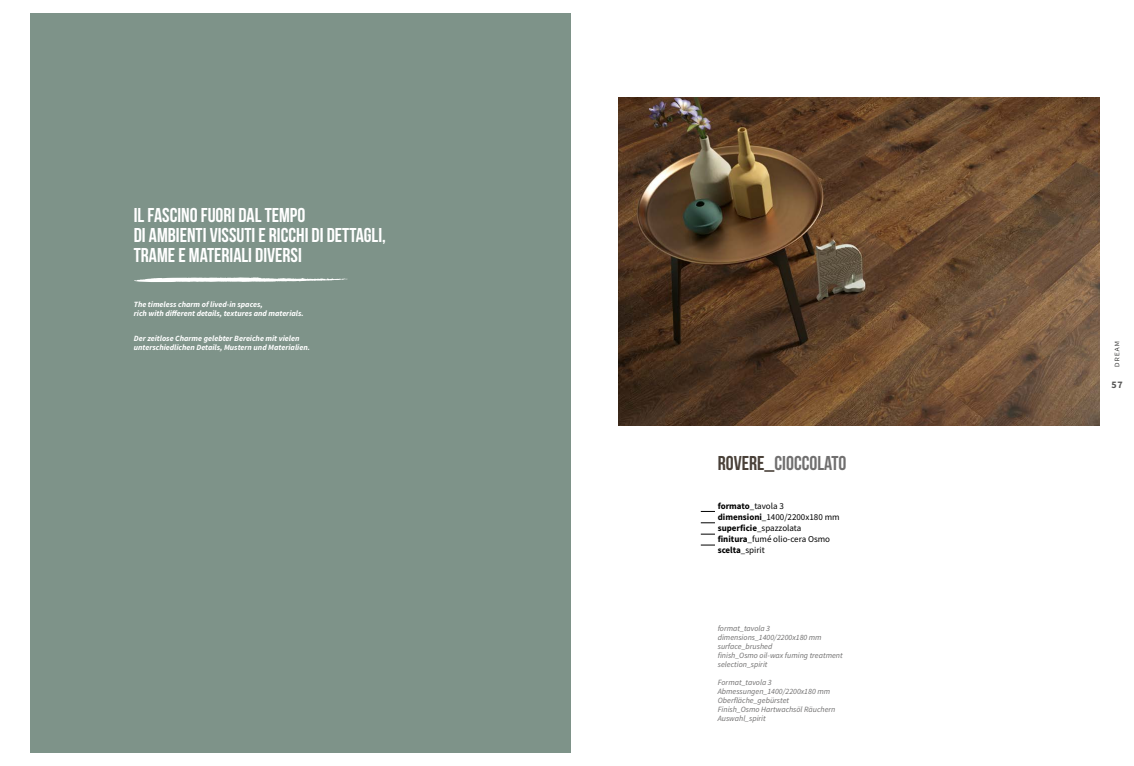
<style>
.page{position:relative;width:1134px;height:766px;background:#fff}
.page>*{position:absolute;margin:0;border:0;box-sizing:border-box;transform-origin:0 0}
.t1{font:20px/20px "Bebas Neue";color:#fff}
.t2{font:20px "Bebas Neue";color:#706f6f}
.t3{font:700 10px "Source Sans Pro";color:#575756}
.t4{font:9px/11px "Source Sans Pro";color:#000}
.t5{font:italic 8px/9px "Source Sans Pro";color:#706f6f}
.t6{font:italic 700 8px/9px "Source Sans Pro";color:#fff}
.s1{color:#494038}
.s2{font-weight:700}
</style>
<div class="page">
<div style="left:30px;top:13px;width:541px;height:739px;background:#7e9389"></div>
<svg style="left:134px;top:277px;width:214px;height:5px"></svg>
<img style="left:618px;top:98px;width:482px;height:327px">
<svg style="left:701px;top:511px;width:14px;height:1px"></svg>
<svg style="left:701px;top:522px;width:14px;height:1px"></svg>
<svg style="left:701px;top:533px;width:14px;height:1px"></svg>
<svg style="left:701px;top:544px;width:14px;height:1px"></svg>
<svg style="left:1115px;top:341px;width:4px;height:25px"></svg>
<h1 class="t1" style="left:134px;top:205px;width:254px">IL FASCINO FUORI DAL TEMPO<br>DI AMBIENTI VISSUTI E RICCHI DI DETTAGLI,<br>TRAME E MATERIALI DIVERSI</h1>
<p class="t6" style="left:134px;top:299px;width:172px">The timeless charm of lived-in spaces,<br>rich with different details, textures and materials.</p>
<p class="t6" style="left:134px;top:333px;width:178px">Der zeitlose Charme gelebter Bereiche mit vielen unterschiedlichen Details, Mustern und Materialien.</p>
<h1 class="t2" style="left:718px;top:452px;width:130px"><span class="s1">ROVERE_</span>CIOCCOLATO</h1>
<p class="t4" style="left:718px;top:500px;width:123px"><span class="s2">formato</span>_tavola 3 <span class="s2">dimensioni</span>_1400/2200x180 mm <span class="s2">superficie</span>_spazzolata <span class="s2">finitura</span>_fumé olio-cera Osmo <span class="s2">scelta</span>_spirit</p>
<p class="t5" style="left:718px;top:623px;width:126px">format_tavola 3 dimensions_1400/2200x180 mm surface_brushed<br>finish_Osmo oil-wax fuming treatment selection_spirit</p>
<p class="t5" style="left:718px;top:677px;width:119px">Format_tavola 3<br>Abmessungen_1400/2200x180 mm<br>Oberfläche_gebürstet<br>Finish_Osmo Hartwachsöl Räuchern<br>Auswahl_spirit</p>
<p class="t3" style="left:1111px;top:378px;width:13px">57</p>
</div>
